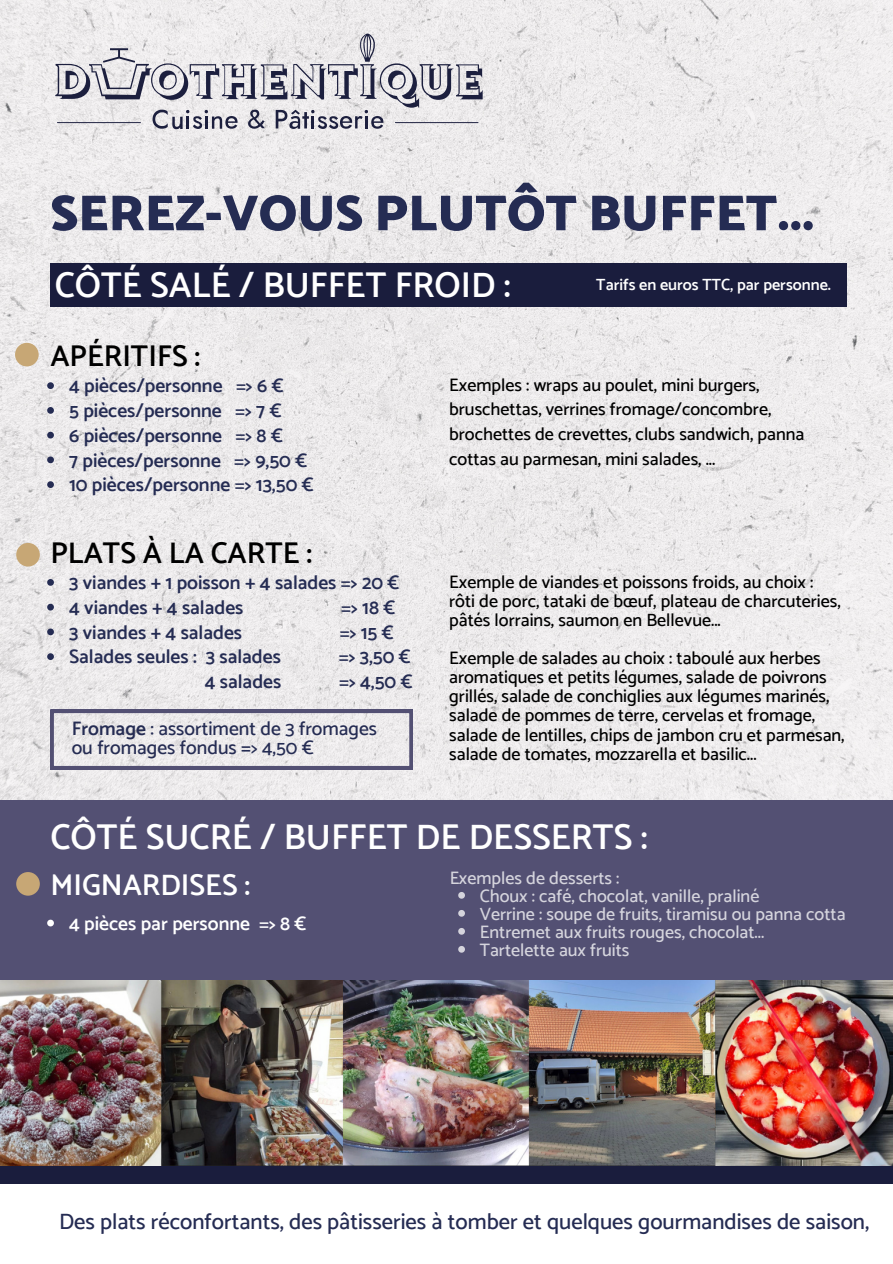
<style>
.page{position:relative;width:893px;height:1264px;background:#fff}
.page>*{position:absolute;margin:0;border:0;box-sizing:border-box;transform-origin:0 0}
.t1{font:900 50.7px "Catamaran";color:#252c53}
.t2{font:600 35.85px "Catamaran";color:#fff}
.t3{font:600 30px "Catamaran";color:#000}
.t4{font:600 30px "Catamaran";color:#fff}
.t5{font:500 22.5px "Catamaran";color:#252c53}
.t6{font:600 19.5px/24.8px "Catamaran";color:#252c53}
.t7{font:500 19.5px/19px "Catamaran";color:#252c53}
.t8{font:600 19.5px "Catamaran";color:#fff}
.t9{font:500 18px/19px "Catamaran";color:#000}
.t10{font:500 18px/18px "Catamaran";color:#fff}
.t11{font:600 16.2px "Catamaran";color:#fff}
.s1{font-weight:600}
</style>
<div class="page">
<div style="left:0;top:1154px;width:892px;height:29px;background:#1a1d3d"></div>
<img style="left:0;top:0;width:892px;height:980px">
<div style="left:0;top:799px;width:892px;height:180px;background:#535073"></div>
<svg style="left:55px;top:34px;width:427px;height:95px"></svg>
<div style="left:51px;top:263px;width:795px;height:44px;background:#1a1d3d"></div>
<div style="left:16px;top:872px;width:24px;height:23px;background:#c7a775;border-radius:50%"></div>
<svg style="left:47px;top:579px;width:7px;height:6px"></svg>
<svg style="left:47px;top:603px;width:7px;height:7px"></svg>
<svg style="left:47px;top:628px;width:7px;height:7px"></svg>
<svg style="left:47px;top:653px;width:7px;height:7px"></svg>
<svg style="left:50px;top:709px;width:362px;height:60px"></svg>
<div style="left:15px;top:343px;width:24px;height:23px;background:#c7a775;border-radius:50%"></div>
<svg style="left:47px;top:382px;width:7px;height:7px"></svg>
<svg style="left:47px;top:407px;width:7px;height:7px"></svg>
<svg style="left:47px;top:432px;width:7px;height:6px"></svg>
<svg style="left:47px;top:456px;width:7px;height:7px"></svg>
<svg style="left:47px;top:481px;width:7px;height:7px"></svg>
<svg style="left:458px;top:892px;width:7px;height:6px"></svg>
<svg style="left:458px;top:910px;width:7px;height:6px"></svg>
<svg style="left:458px;top:928px;width:7px;height:6px"></svg>
<svg style="left:458px;top:946px;width:7px;height:6px"></svg>
<svg style="left:47px;top:919px;width:7px;height:7px"></svg>
<img style="left:0;top:980px;width:892px;height:185px">
<div style="left:16px;top:543px;width:24px;height:23px;background:#c7a775;border-radius:50%"></div>
<h1 class="t1" style="left:50px;top:174px;width:765px">SEREZ-VOUS PLUTÔT BUFFET...</h1>
<h2 class="t2" style="left:55px;top:263px;width:457px">CÔTÉ SALÉ / BUFFET FROID :</h2>
<p class="t11" style="left:596px;top:275px;width:236px">Tarifs en euros TTC, par personne.</p>
<h3 class="t3" style="left:50px;top:338px;width:151px">APÉRITIFS :</h3>
<p class="t6" style="left:69px;top:373px;width:246px">4 pièces/personne =&gt; 6 €<br>5 pièces/personne =&gt; 7 €<br>6 pièces/personne =&gt; 8 €<br>7 pièces/personne =&gt; 9,50 €<br>10 pièces/personne =&gt; 13,50 €</p>
<h3 class="t3" style="left:50px;top:535px;width:263px">PLATS À LA CARTE :</h3>
<p class="t6" style="left:69px;top:570px;width:332px">3 viandes + 1 poisson + 4 salades =&gt; 20 €<br>4 viandes + 4 salades</p>
<p class="t6" style="left:341px;top:594px;width:56px">=&gt; 18 €</p>
<p class="t6" style="left:69px;top:619px;width:174px">3 viandes + 4 salades</p>
<p class="t6" style="left:340px;top:619px;width:55px">=&gt; 15 €</p>
<p class="t6" style="left:69px;top:644px;width:213px">Salades seules : 3 salades</p>
<p class="t6" style="left:339px;top:644px;width:74px">=&gt; 3,50 €</p>
<p class="t6" style="left:205px;top:669px;width:78px">4 salades</p>
<p class="t6" style="left:339px;top:669px;width:75px">=&gt; 4,50 €</p>
<p class="t7" style="left:72px;top:718px;width:307px"><span class="s1">Fromage</span> : assortiment de 3 fromages ou fromages fondus =&gt; 4,50 €</p>
<p class="t9" style="left:449px;top:372px;width:356px;line-height:24.8px">Exemples : wraps au poulet, mini burgers, bruschettas, verrines fromage/concombre, brochettes de crevettes, clubs sandwich, panna cottas au parmesan, mini salades, ...</p>
<p class="t9" style="left:449px;top:572px;width:393px">Exemple de viandes et poissons froids, au choix : rôti de porc, tataki de bœuf, plateau de charcuteries, pâtés lorrains, saumon en Bellevue...</p>
<p class="t9" style="left:449px;top:648px;width:397px">Exemple de salades au choix : taboulé aux herbes aromatiques et petits légumes, salade de poivrons grillés, salade de conchiglies aux légumes marinés, salade de pommes de terre, cervelas et fromage, salade de lentilles, chips de jambon cru et parmesan, salade de tomates, mozzarella et basilic...</p>
<h2 class="t2" style="left:50px;top:815px;width:598px">CÔTÉ SUCRÉ / BUFFET DE DESSERTS :</h2>
<h3 class="t4" style="left:50px;top:867px;width:201px">MIGNARDISES :</h3>
<p class="t8" style="left:69px;top:911px;width:239px">4 pièces par personne =&gt; 8 €</p>
<p class="t10" style="left:449px;top:868px;width:172px">Exemples de desserts :</p>
<p class="t10" style="left:480px;top:886px;width:367px">Choux : café, chocolat, vanille, praliné<br>Verrine : soupe de fruits, tiramisu ou panna cotta Entremet aux fruits rouges, chocolat...<br>Tartelette aux fruits</p>
<p class="t5" style="left:59px;top:1207px;width:811px">Des plats réconfortants, des pâtisseries à tomber et quelques gourmandises de saison,</p>
</div>
